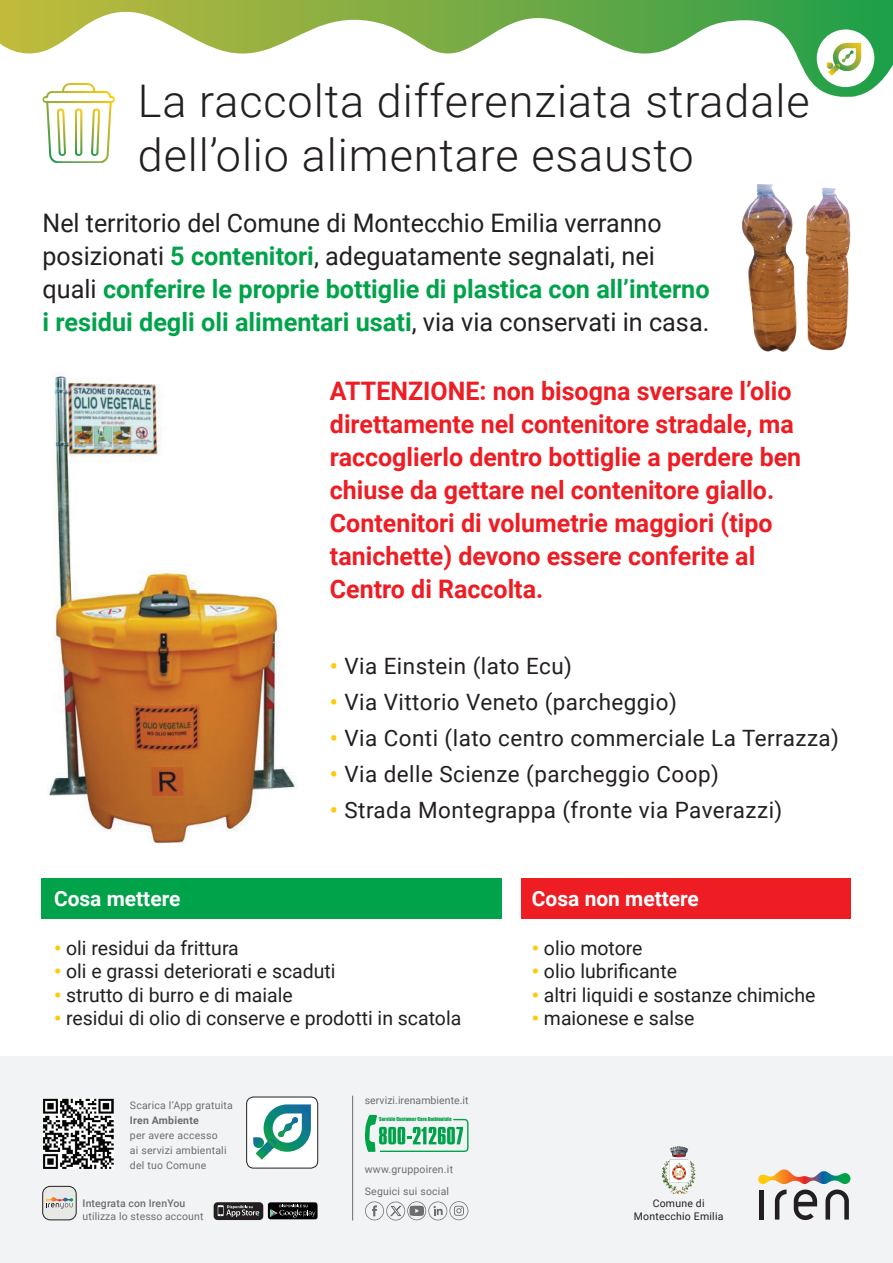
<style>
.page{position:relative;width:893px;height:1263px;background:#fff}
.page>*{position:absolute;margin:0;border:0;box-sizing:border-box;transform-origin:0 0}
.t1{font:300 45px/54px "Roboto";letter-spacing:.02em;color:#231f20}
.t2{font:700 25.5px/33px "Roboto";color:#ee1d23}
.t3{font:25.5px/33px "Roboto";color:#231f20}
.t4{font:22.5px "Roboto";letter-spacing:.02em;color:#231f20}
.t5{font:700 21px "Roboto";color:#fff}
.t6{font:19.5px "Roboto";color:#231f20}
.t7{font:10.5px/15px "Roboto";letter-spacing:.02em;color:#6c6d70}
.t8{font:10.5px/12.6px "Roboto";letter-spacing:.02em;color:#231f20;text-align:center}
.t9{font:500 10.5px "Roboto";letter-spacing:.01em;color:#6c6d70}
.t10{font:700 10.5px "Roboto";letter-spacing:.02em;color:#6c6d70}
.t11{font:5.1px "Impact";color:#00a34a}
.s1{font-weight:700;color:#00a34a}
.s2{font-weight:700;color:#feca0a}
.s3{font-weight:900;color:#feca0a}
</style>
<div class="page">
<svg style="left:0;top:0;width:893px;height:97px"></svg>
<div style="left:817px;top:29px;width:57px;height:58px;background:#fff;border-radius:50%"></div>
<svg style="left:827px;top:43px;width:34px;height:33px"></svg>
<img style="left:49px;top:375px;width:246px;height:469px">
<svg style="left:42px;top:83px;width:73px;height:80px"></svg>
<img style="left:742px;top:184px;width:109px;height:168px">
<div style="left:521px;top:878px;width:329px;height:40px;background:#ee1d23"></div>
<div style="left:41px;top:878px;width:460px;height:40px;background:#00a34a"></div>
<div style="left:0;top:1057px;width:893px;height:206px;background:#f2f3f4"></div>
<svg style="left:364px;top:1115px;width:105px;height:37px"></svg>
<div style="left:247px;top:1097px;width:71px;height:71px;background:#fff;border-radius:7px"></div>
<div style="left:246px;top:1097px;width:72px;height:71px;border:1px solid #231f20;border-radius:7px"></div>
<svg style="left:253px;top:1104px;width:58px;height:56px"></svg>
<div style="left:43px;top:1186px;width:33px;height:34px;background:#e8e9e7;border-radius:8px"></div>
<div style="left:43px;top:1186px;width:33px;height:34px;border:1px solid #231f20;border-radius:8px"></div>
<svg style="left:46px;top:1197px;width:27px;height:12px"></svg>
<img style="left:43px;top:1098px;width:71px;height:71px">
<div style="left:214px;top:1202px;width:49px;height:18px;background:#231f20;border-radius:4px"></div>
<svg style="left:218px;top:1205px;width:41px;height:12px"></svg>
<svg style="left:268px;top:1202px;width:50px;height:17px"></svg>
<svg style="left:270px;top:1205px;width:45px;height:12px"></svg>
<svg style="left:365px;top:1201px;width:103px;height:19px"></svg>
<hr style="left:352px;top:1096px;width:1px;height:124px;background:#6c6d70">
<svg style="left:758px;top:1169px;width:93px;height:51px"></svg>
<img style="left:669px;top:1146px;width:24px;height:37px">
<h1 class="t1" style="left:138px;top:72px;width:673px">La raccolta differenziata stradale dell’olio alimentare esausto</h1>
<p class="t3" style="left:43px;top:206px;width:669px">Nel territorio del Comune di Montecchio Emilia verranno posizionati <span class="s1">5 contenitori</span>, adeguatamente segnalati, nei quali <span class="s1">conferire le proprie bottiglie di plastica con all’interno i residui degli oli alimentari usati</span>, via via conservati in casa.</p>
<p class="t2" style="left:330px;top:373px;width:473px">ATTENZIONE: non bisogna sversare l’olio direttamente nel contenitore stradale, ma raccoglierlo dentro bottiglie a perdere ben chiuse da gettare nel contenitore giallo.<br>Contenitori di volumetrie maggiori (tipo tanichette) devono essere conferite al Centro di Raccolta.</p>
<p class="t4" style="left:330px;top:650px;width:244px"><span class="s2">•</span> Via Einstein (lato Ecu)</p>
<p class="t4" style="left:330px;top:686px;width:348px"><span class="s2">•</span> Via Vittorio Veneto (parcheggio)</p>
<p class="t4" style="left:330px;top:722px;width:511px"><span class="s2">•</span> Via Conti (lato centro commerciale La Terrazza)</p>
<p class="t4" style="left:330px;top:758px;width:390px"><span class="s2">•</span> Via delle Scienze (parcheggio Coop)</p>
<p class="t4" style="left:330px;top:794px;width:454px"><span class="s2">•</span> Strada Montegrappa (fronte via Paverazzi)</p>
<p class="t5" style="left:54px;top:884px;width:128px">Cosa mettere</p>
<p class="t6" style="left:54px;top:934px;width:186px"><span class="s3">•</span> oli residui da frittura</p>
<p class="t6" style="left:54px;top:958px;width:283px"><span class="s3">•</span> oli e grassi deteriorati e scaduti</p>
<p class="t6" style="left:54px;top:981px;width:240px"><span class="s3">•</span> strutto di burro e di maiale</p>
<p class="t6" style="left:54px;top:1004px;width:409px"><span class="s3">•</span> residui di olio di conserve e prodotti in scatola</p>
<p class="t7" style="left:130px;top:1097px;width:104px">Scarica l’App gratuita</p>
<p class="t10" style="left:130px;top:1113px;width:70px">Iren Ambiente</p>
<p class="t7" style="left:130px;top:1127px;width:98px">per avere accesso ai servizi ambientali del tuo Comune</p>
<p class="t9" style="left:83px;top:1196px;width:104px">Integrata con IrenYou</p>
<p class="t7" style="left:83px;top:1208px;width:122px">utilizza lo stesso account</p>
<p class="t7" style="left:365px;top:1092px;width:105px">servizi.irenambiente.it</p>
<p class="t11" style="left:379px;top:1114px;width:74px">Servizio Customer Care Ambientale</p>
<p class="t7" style="left:365px;top:1161px;width:90px">www.gruppoiren.it</p>
<p class="t7" style="left:365px;top:1183px;width:86px">Seguici sui social</p>
<p class="t5" style="left:532px;top:884px;width:169px">Cosa non mettere</p>
<p class="t6" style="left:532px;top:934px;width:112px"><span class="s3">•</span> olio motore</p>
<p class="t6" style="left:532px;top:958px;width:147px"><span class="s3">•</span> olio lubrificante</p>
<p class="t6" style="left:532px;top:981px;width:285px"><span class="s3">•</span> altri liquidi e sostanze chimiche</p>
<p class="t6" style="left:532px;top:1004px;width:164px"><span class="s3">•</span> maionese e salse</p>
<p class="t8" style="left:634px;top:1197px;width:91px">Comune di<br>Montecchio Emilia</p>
</div>
